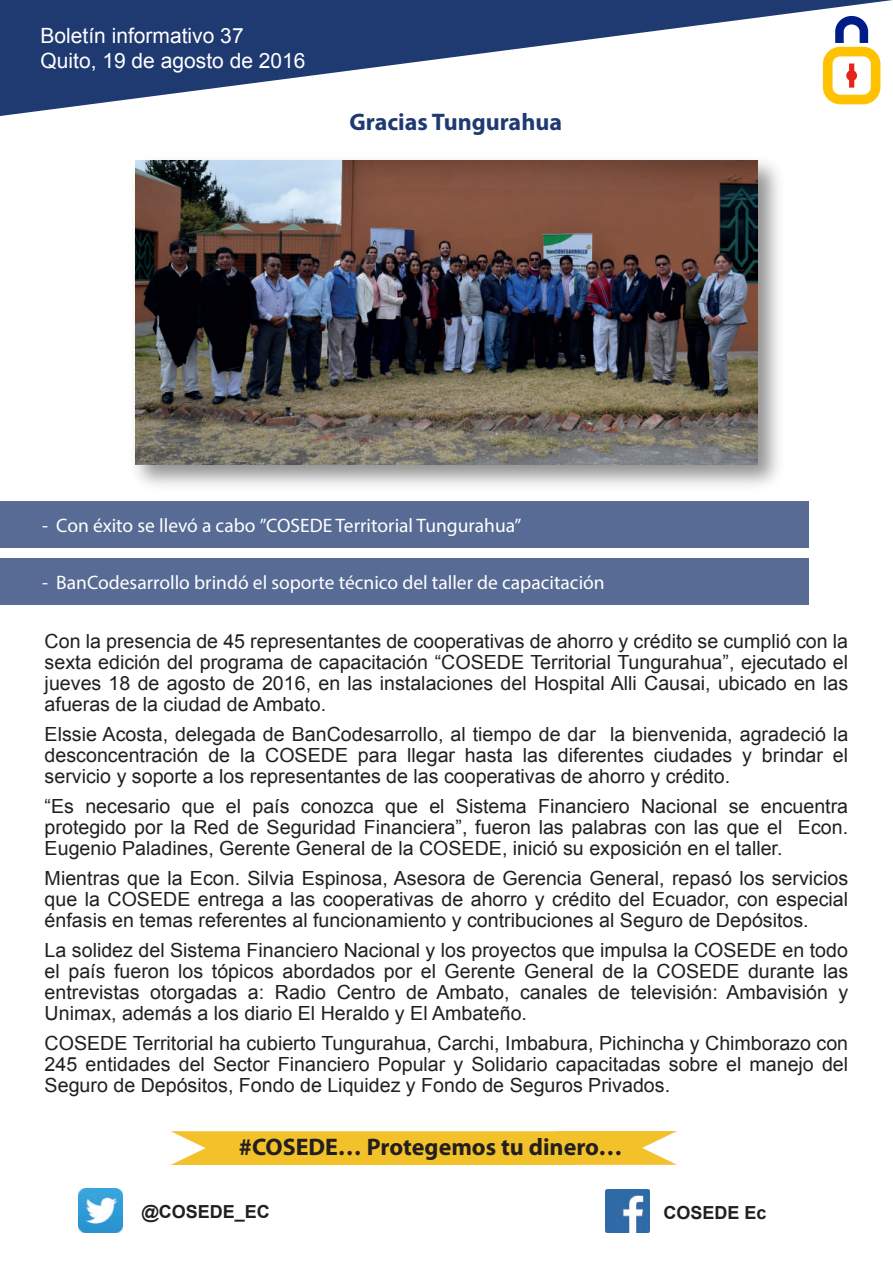
<style>
.page{position:relative;width:893px;height:1263px;background:#fff}
.page>*{position:absolute;margin:0;border:0;box-sizing:border-box;transform-origin:0 0}
.t1{font:700 24px "Myriad Pro";color:#231f20}
.t2{font:700 24px "Myriad Pro";color:#1f3a71}
.t3{font:21px/25.2px "Arial";color:#fff}
.t4{font:19.5px/21px "Arial";color:#231f20;text-align:justify}
.t5{font:19.5px "Myriad Pro";color:#fff}
.t6{font:700 18px "Arial";color:#231f20}
</style>
<div class="page">
<img style="left:135px;top:160px;width:644px;height:326px">
<img style="left:135px;top:161px;width:623px;height:304px">
<svg style="left:0;top:0;width:893px;height:116px;fill:#1f3a71"></svg>
<div style="left:0;top:501px;width:809px;height:47px;background:#576b94"></div>
<div style="left:0;top:559px;width:809px;height:46px;background:#576b94"></div>
<svg style="left:171px;top:1131px;width:506px;height:34px;background:#f3c53a"></svg>
<img style="left:606px;top:1189px;width:44px;height:44px">
<img style="left:79px;top:1189px;width:44px;height:43px">
<svg style="left:823px;top:16px;width:57px;height:88px"></svg>
<p class="t3" style="left:41px;top:23px;width:267px">Boletín informativo 37<br>Quito, 19 de agosto de 2016</p>
<p class="t2" style="left:349px;top:106px;width:214px">Gracias Tungurahua</p>
<p class="t5" style="left:42px;top:513px;width:481px">- Con éxito se llevó a cabo ”COSEDE Territorial Tungurahua”</p>
<p class="t5" style="left:42px;top:570px;width:564px">- BanCodesarrollo brindó el soporte técnico del taller de capacitación</p>
<p class="t4" style="left:45px;top:631px;width:805px">Con la presencia de 45 representantes de cooperativas de ahorro y crédito se cumplió con la sexta edición del programa de capacitación “COSEDE Territorial Tungurahua”, ejecutado el jueves 18 de agosto de 2016, en las instalaciones del Hospital Alli Causai, ubicado en las afueras de la ciudad de Ambato.</p>
<p class="t4" style="left:45px;top:724px;width:805px">Elssie Acosta, delegada de BanCodesarrollo, al tiempo de dar la bienvenida, agradeció la desconcentración de la COSEDE para llegar hasta las diferentes ciudades y brindar el servicio y soporte a los representantes de las cooperativas de ahorro y crédito.</p>
<p class="t4" style="left:45px;top:796px;width:805px">“Es necesario que el país conozca que el Sistema Financiero Nacional se encuentra protegido por la Red de Seguridad Financiera”, fueron las palabras con las que el Econ.<br>Eugenio Paladines, Gerente General de la COSEDE, inició su exposición en el taller.</p>
<p class="t4" style="left:45px;top:868px;width:805px">Mientras que la Econ. Silvia Espinosa, Asesora de Gerencia General, repasó los servicios que la COSEDE entrega a las cooperativas de ahorro y crédito del Ecuador, con especial énfasis en temas referentes al funcionamiento y contribuciones al Seguro de Depósitos.</p>
<p class="t4" style="left:45px;top:940px;width:805px">La solidez del Sistema Financiero Nacional y los proyectos que impulsa la COSEDE en todo el país fueron los tópicos abordados por el Gerente General de la COSEDE durante las entrevistas otorgadas a: Radio Centro de Ambato, canales de televisión: Ambavisión y Unimax, además a los diario El Heraldo y El Ambateño.</p>
<p class="t4" style="left:45px;top:1033px;width:805px">COSEDE Territorial ha cubierto Tungurahua, Carchi, Imbabura, Pichincha y Chimborazo con 245 entidades del Sector Financiero Popular y Solidario capacitadas sobre el manejo del Seguro de Depósitos, Fondo de Liquidez y Fondo de Seguros Privados.</p>
<p class="t1" style="left:239px;top:1132px;width:385px">#COSEDE… Protegemos tu dinero…</p>
<p class="t6" style="left:141px;top:1199px;width:130px">@COSEDE_EC</p>
<p class="t6" style="left:664px;top:1200px;width:105px">COSEDE Ec</p>
</div>
